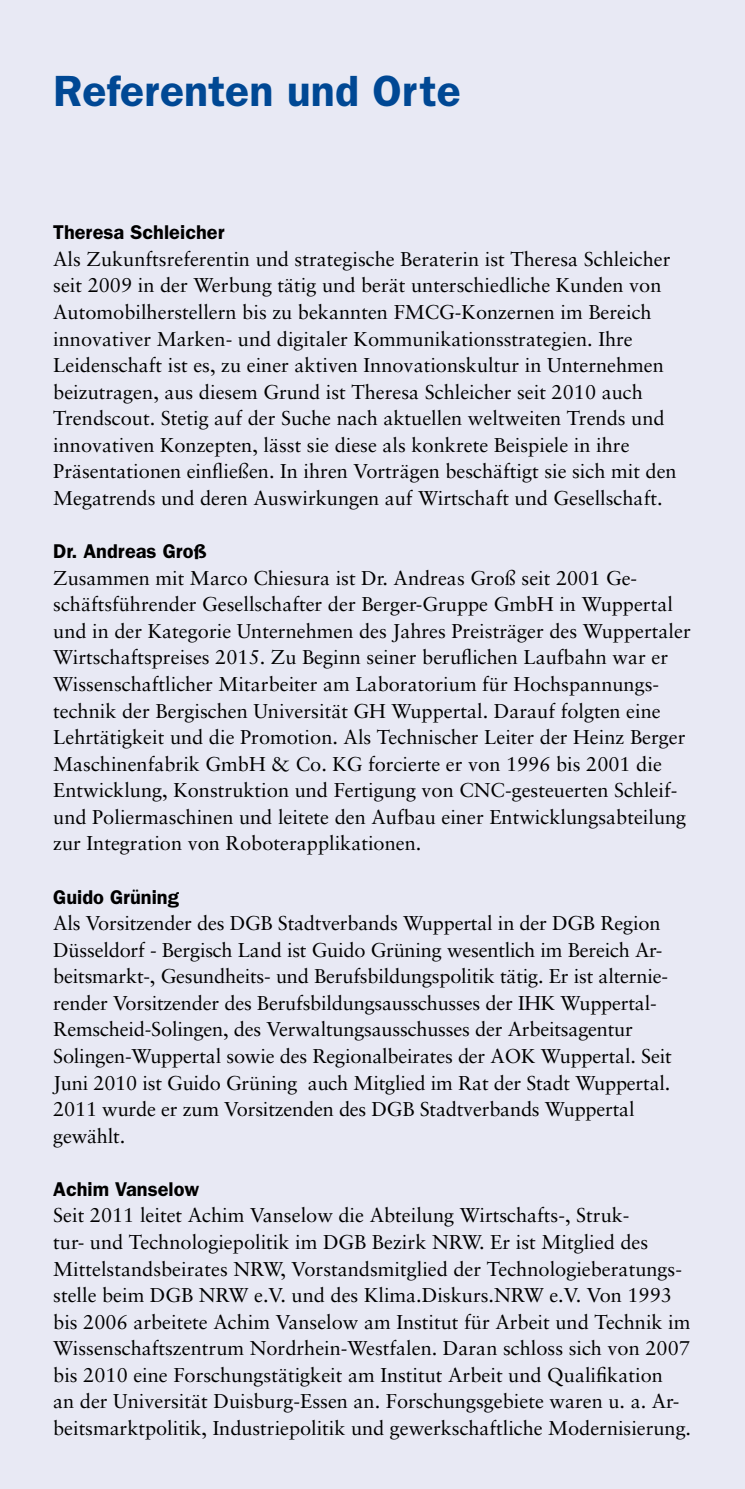
<style>
.page{position:relative;width:745px;height:1489px;background:#fff}
.page>*{position:absolute;margin:0;border:0;box-sizing:border-box;transform-origin:0 0}
.t1{font:600 43.75px "Franklin Gothic";color:#004894}
.t2{font:20px/26.5px "Sabon";color:#000}
.t3{font:600 20px "Franklin Gothic";color:#000}
</style>
<div class="page">
<div style="left:0;top:0;width:744px;height:1488px;background:#e8e9f4"></div>
<h1 class="t1" style="left:53px;top:65px;width:409px">Referenten und Orte</h1>
<p class="t3" style="left:53px;top:220px;width:173px">Theresa Schleicher</p>
<p class="t2" style="left:53px;top:245px;width:624px">Als Zukunftsreferentin und strategische Beraterin ist Theresa Schleicher seit 2009 in der Werbung tätig und berät unterschiedliche Kunden von Automobilherstellern bis zu bekannten FMCG-Konzernen im Bereich innovativer Marken- und digitaler Kommunikationsstrategien. Ihre Leidenschaft ist es, zu einer aktiven Innovationskultur in Unternehmen beizutragen, aus diesem Grund ist Theresa Schleicher seit 2010 auch Trendscout. Stetig auf der Suche nach aktuellen weltweiten Trends und innovativen Konzepten, lässt sie diese als konkrete Beispiele in ihre Präsentationen einfließen. In ihren Vorträgen beschäftigt sie sich mit den Megatrends und deren Auswirkungen auf Wirtschaft und Gesellschaft.</p>
<p class="t3" style="left:53px;top:539px;width:155px">Dr. Andreas Groß</p>
<p class="t2" style="left:53px;top:564px;width:638px">Zusammen mit Marco Chiesura ist Dr. Andreas Groß seit 2001 Ge&shy;schäftsführender Gesellschafter der Berger-Gruppe GmbH in Wuppertal und in der Kategorie Unternehmen des Jahres Preisträger des Wuppertaler Wirtschaftspreises 2015. Zu Beginn seiner beruflichen Laufbahn war er Wissenschaftlicher Mitarbeiter am Laboratorium für Hochspannungs&shy;technik der Bergischen Universität GH Wuppertal. Darauf folgten eine Lehrtätigkeit und die Promotion. Als Technischer Leiter der Heinz Berger Maschinenfabrik GmbH &amp; Co. KG forcierte er von 1996 bis 2001 die Entwicklung, Konstruktion und Fertigung von CNC-gesteuerten Schleif&shy;und Poliermaschinen und leitete den Aufbau einer Entwicklungsabteilung zur Integration von Roboterapplikationen.</p>
<p class="t3" style="left:53px;top:884px;width:127px">Guido Grüning</p>
<p class="t2" style="left:53px;top:909px;width:619px">Als Vorsitzender des DGB Stadtverbands Wuppertal in der DGB Region Düsseldorf - Bergisch Land ist Guido Grüning wesentlich im Bereich Ar&shy;beitsmarkt-, Gesundheits- und Berufsbildungspolitik tätig. Er ist alternie&shy;render Vorsitzender des Berufsbildungsausschusses der IHK Wuppertal-Remscheid-Solingen, des Verwaltungsausschusses der Arbeitsagentur Solingen-Wuppertal sowie des Regionalbeirates der AOK Wuppertal. Seit Juni 2010 ist Guido Grüning auch Mitglied im Rat der Stadt Wuppertal.<br>2011 wurde er zum Vorsitzenden des DGB Stadtverbands Wuppertal gewählt.</p>
<p class="t3" style="left:53px;top:1177px;width:148px">Achim Vanselow</p>
<p class="t2" style="left:53px;top:1201px;width:639px">Seit 2011 leitet Achim Vanselow die Abteilung Wirtschafts-, Struk-<br>tur- und Technologiepolitik im DGB Bezirk NRW. Er ist Mitglied des Mittelstandsbeirates NRW, Vorstandsmitglied der Technologieberatungs&shy;stelle beim DGB NRW e.V. und des Klima.Diskurs.NRW e.V. Von 1993 bis 2006 arbeitete Achim Vanselow am Institut für Arbeit und Technik im Wissenschaftszentrum Nordrhein-Westfalen. Daran schloss sich von 2007 bis 2010 eine Forschungstätigkeit am Institut Arbeit und Qualifikation<br>an der Universität Duisburg-Essen an. Forschungsgebiete waren u. a. Ar&shy;beitsmarktpolitik, Industriepolitik und gewerkschaftliche Modernisierung.</p>
</div>
